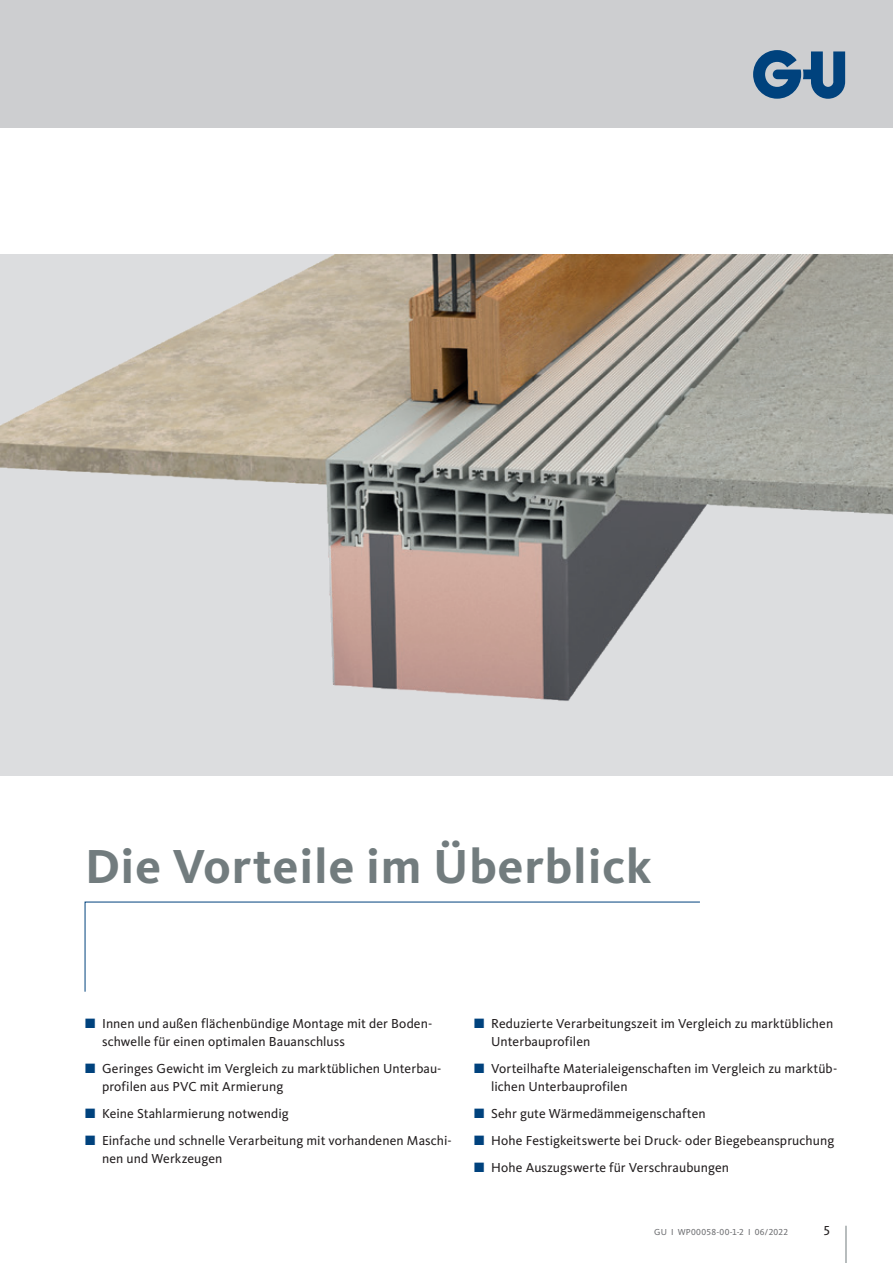
<style>
.page{position:relative;width:893px;height:1263px;background:#fff}
.page>*{position:absolute;margin:0;border:0;box-sizing:border-box;transform-origin:0 0}
.t1{font:700 49.5px "Kievit Pro";letter-spacing:.02em;color:#727c7e}
.t2{font:13.5px/18px "Kievit Pro";letter-spacing:.005em;color:#231f20}
.t3{font:9px "Kievit Pro";letter-spacing:.025em;color:#6c6d70}
.s1{color:#00427d}
</style>
<div class="page">
<div style="left:0;top:0;width:893px;height:128px;background:#cdced0"></div>
<svg style="left:753px;top:50px;width:92px;height:49px"></svg>
<hr style="left:846px;top:1226px;width:1px;height:37px;background:#727c7e">
<img style="left:0;top:254px;width:893px;height:522px">
<svg style="left:84px;top:901px;width:616px;height:91px"></svg>
<p class="t1" style="left:85px;top:837px;width:568px">Die Vorteile im Überblick</p>
<p class="t2" style="left:102px;top:1014px;width:332px;text-indent:-17px"><span class="s1">■</span> Innen und außen flächenbündige Montage mit der Boden&shy;schwelle für einen optimalen Bauanschluss</p>
<p class="t2" style="left:102px;top:1059px;width:341px;text-indent:-17px"><span class="s1">■</span> Geringes Gewicht im Vergleich zu marktüblichen Unterbau&shy;profilen aus PVC mit Armierung</p>
<p class="t2" style="left:85px;top:1104px;width:205px"><span class="s1">■</span> Keine Stahlarmierung notwendig</p>
<p class="t2" style="left:102px;top:1131px;width:351px;text-indent:-17px"><span class="s1">■</span> Einfache und schnelle Verarbeitung mit vorhandenen Maschi&shy;nen und Werkzeugen</p>
<p class="t2" style="left:491px;top:1014px;width:344px;text-indent:-17px"><span class="s1">■</span> Reduzierte Verarbeitungszeit im Vergleich zu marktüblichen<br>Unterbauprofilen</p>
<p class="t2" style="left:491px;top:1059px;width:348px;text-indent:-17px"><span class="s1">■</span> Vorteilhafte Materialeigenschaften im Vergleich zu marktüb&shy;lichen Unterbauprofilen</p>
<p class="t2" style="left:474px;top:1104px;width:233px"><span class="s1">■</span> Sehr gute Wärmedämmeigenschaften</p>
<p class="t2" style="left:474px;top:1131px;width:362px"><span class="s1">■</span> Hohe Festigkeitswerte bei Druck- oder Biegebeanspruchung</p>
<p class="t2" style="left:474px;top:1158px;width:256px"><span class="s1">■</span> Hohe Auszugswerte für Verschraubungen</p>
<p class="t3" style="left:654px;top:1226px;width:136px">GU І WP00058-00-1-2 І 06/2022</p>
<p class="t2" style="left:824px;top:1221px;width:8px">5</p>
</div>
